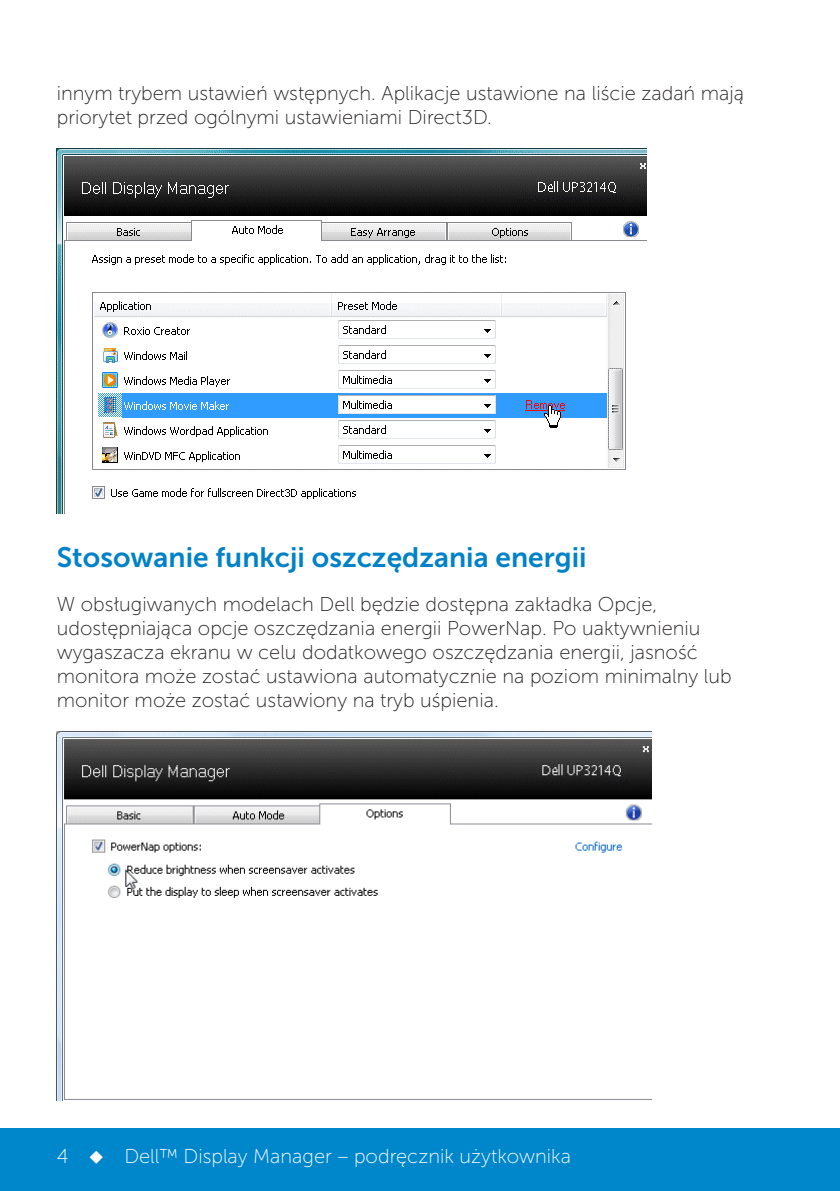
<style>
.page{position:relative;width:840px;height:1191px;background:#fff}
.page>*{position:absolute;margin:0;border:0;box-sizing:border-box;transform-origin:0 0}
.t1{font:28px "Museo Sans For Dell 700";color:#0082c8}
.t2{font:20px/24px "Museo Sans For Dell 100";color:#231f20}
.t3{font:20px "Museo Sans For Dell 100";color:#fff}
</style>
<div class="page">
<div style="left:0;top:1128px;width:839px;height:63px;background:#0087cb"></div>
<img style="left:57px;top:148px;width:589px;height:366px">
<img style="left:57px;top:731px;width:594px;height:369px">
<p class="t2" style="left:57px;top:81px;width:688px">innym trybem ustawień wstępnych. Aplikacje ustawione na liście zadań mają priorytet przed ogólnymi ustawieniami Direct3D.</p>
<p class="t1" style="left:57px;top:542px;width:531px">Stosowanie funkcji oszczędzania energii</p>
<p class="t2" style="left:57px;top:593px;width:676px">W obsługiwanych modelach Dell będzie dostępna zakładka Opcje, udostępniająca opcje oszczędzania energii PowerNap. Po uaktywnieniu wygaszacza ekranu w celu dodatkowego oszczędzania energii, jasność monitora może zostać ustawiona automatycznie na poziom minimalny lub monitor może zostać ustawiony na tryb uśpienia.</p>
<p class="t3" style="left:57px;top:1145px;width:515px">4 ◆ Dell™ Display Manager – podręcznik użytkownika</p>
</div>
